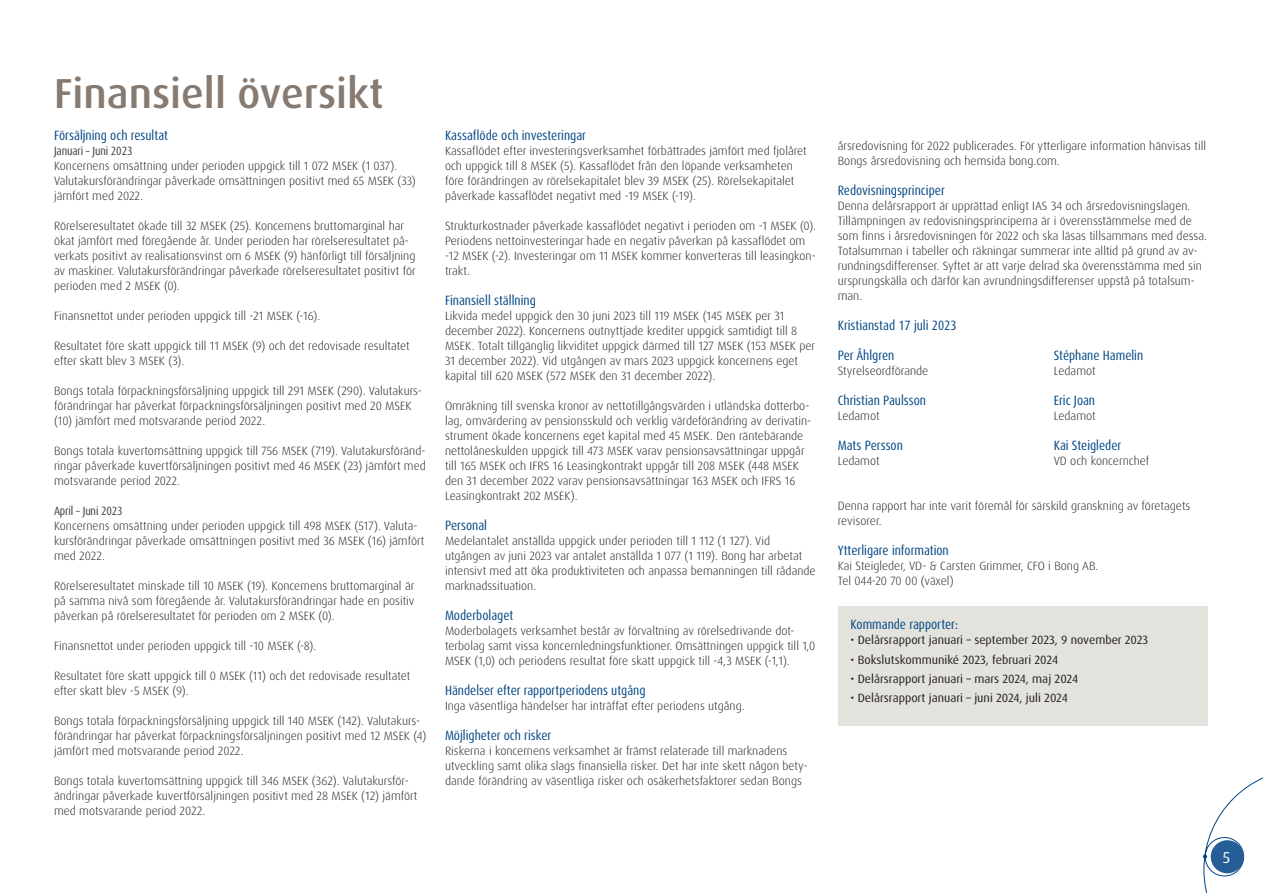
<style>
.page{position:relative;width:1263px;height:893px;background:#fff}
.page>*{position:absolute;margin:0;border:0;box-sizing:border-box;transform-origin:0 0}
.Rubrik_stor_grå{font:500 42px "Dax Pro";color:#877a70}
.Citat-text{font:15.75px "Dax Pro";color:#fff}
.mellanrubrik_blå{font:condensed 13.5px "Dax Pro";color:#004684}
.Bröd{font:condensed 13.5px "Dax Pro";color:#004684}
.Bröd-2{font:300 12px/15px "Dax Pro";color:#231f20}
.Brödtext_utan_indrag{font:300 12px/15px "Dax Pro";color:#231f20}
.Brödtext{font:300 12px/15px "Dax Pro";color:#231f20}
.Punktlista{font:12px "Dax Pro";color:#231f20}
.mellanrubrik_grå{font:condensed 12px "Dax Pro";letter-spacing:-.01em;color:#3e3e3f}
.Brödtext-2{font:300 11.85px "Dax Pro";color:#231f20}
</style>
<div class="page">
<svg style="left:1203px;top:777px;width:60px;height:116px"></svg>
<div style="left:838px;top:606px;width:370px;height:120px;background:#e3e2dd"></div>
<p class="Rubrik_stor_grå" style="left:54px;top:67px;width:331px">Finansiell översikt</p>
<p class="mellanrubrik_blå" style="left:54px;top:126px;width:115px">Försäljning och resultat</p>
<p class="mellanrubrik_grå" style="left:54px;top:143px;width:80px">Januari – Juni 2023</p>
<p class="Bröd-2" style="left:54px;top:158px;width:363px">Koncernens omsättning under perioden uppgick till 1 072 MSEK (1 037).<br>Valutakursförändringar påverkade omsättningen positivt med 65 MSEK (33) jämfört med 2022.</p>
<p class="Bröd-2" style="left:54px;top:218px;width:363px">Rörelseresultatet ökade till 32 MSEK (25). Koncernens bruttomarginal har ökat jämfört med föregående år. Under perioden har rörelseresultatet på&shy;verkats positivt av realisationsvinst om 6 MSEK (9) hänförligt till försäljning av maskiner. Valutakursförändringar påverkade rörelseresultatet positivt för perioden med 2 MSEK (0).</p>
<p class="Bröd-2" style="left:54px;top:308px;width:268px">Finansnettot under perioden uppgick till -21 MSEK (-16).</p>
<p class="Bröd-2" style="left:54px;top:338px;width:357px">Resultatet före skatt uppgick till 11 MSEK (9) och det redovisade resultatet efter skatt blev 3 MSEK (3).</p>
<p class="Bröd-2" style="left:54px;top:383px;width:369px">Bongs totala förpackningsförsäljning uppgick till 291 MSEK (290). Valutakurs&shy;förändringar har påverkat förpackningsförsäljningen positivt med 20 MSEK (10) jämfört med motsvarande period 2022.</p>
<p class="Bröd-2" style="left:54px;top:443px;width:373px;text-align:justify">Bongs totala kuvertomsättning uppgick till 756 MSEK (719). Valutakursföränd&shy;ringar påverkade kuvertförsäljningen positivt med 46 MSEK (23) jämfört med motsvarande period 2022.</p>
<p class="mellanrubrik_grå" style="left:54px;top:503px;width:70px">April – Juni 2023</p>
<p class="Bröd-2" style="left:54px;top:518px;width:372px">Koncernens omsättning under perioden uppgick till 498 MSEK (517). Valuta&shy;kursförändringar påverkade omsättningen positivt med 36 MSEK (16) jämfört med 2022.</p>
<p class="Bröd-2" style="left:54px;top:578px;width:362px;text-align:justify">Rörelseresultatet minskade till 10 MSEK (19). Koncernens bruttomarginal är på samma nivå som föregående år. Valutakursförändringar hade en positiv påverkan på rörelseresultatet för perioden om 2 MSEK (0).</p>
<p class="Bröd-2" style="left:54px;top:638px;width:264px">Finansnettot under perioden uppgick till -10 MSEK (-8).</p>
<p class="Bröd-2" style="left:54px;top:668px;width:358px">Resultatet före skatt uppgick till 0 MSEK (11) och det redovisade resultatet efter skatt blev -5 MSEK (9).</p>
<p class="Bröd-2" style="left:54px;top:713px;width:374px">Bongs totala förpackningsförsäljning uppgick till 140 MSEK (142). Valutakurs&shy;förändringar har påverkat förpackningsförsäljningen positivt med 12 MSEK (4) jämfört med motsvarande period 2022.</p>
<p class="Bröd-2" style="left:54px;top:773px;width:365px">Bongs totala kuvertomsättning uppgick till 346 MSEK (362). Valutakursför&shy;ändringar påverkade kuvertförsäljningen positivt med 28 MSEK (12) jämfört med motsvarande period 2022.</p>
<p class="mellanrubrik_blå" style="left:445px;top:126px;width:143px">Kassaflöde och investeringar</p>
<p class="Brödtext_utan_indrag" style="left:445px;top:143px;width:363px">Kassaflödet efter investeringsverksamhet förbättrades jämfört med fjolåret och uppgick till 8 MSEK (5). Kassaflödet från den löpande verksamheten före förändringen av rörelsekapitalet blev 39 MSEK (25). Rörelsekapitalet påverkade kassaflödet negativt med -19 MSEK (-19).</p>
<p class="Brödtext_utan_indrag" style="left:445px;top:218px;width:373px">Strukturkostnader påverkade kassaflödet negativt i perioden om -1 MSEK (0).<br>Periodens nettoinvesteringar hade en negativ påverkan på kassaflödet om -12 MSEK (-2). Investeringar om 11 MSEK kommer konverteras till leasingkon&shy;trakt.</p>
<p class="mellanrubrik_blå" style="left:445px;top:291px;width:92px">Finansiell ställning</p>
<p class="Bröd-2" style="left:445px;top:308px;width:372px">Likvida medel uppgick den 30 juni 2023 till 119 MSEK (145 MSEK per 31 december 2022). Koncernens outnyttjade krediter uppgick samtidigt till 8<br>MSEK. Totalt tillgänglig likviditet uppgick därmed till 127 MSEK (153 MSEK per 31 december 2022). Vid utgången av mars 2023 uppgick koncernens eget kapital till 620 MSEK (572 MSEK den 31 december 2022).</p>
<p class="Bröd-2" style="left:445px;top:398px;width:368px">Omräkning till svenska kronor av nettotillgångsvärden i utländska dotterbo&shy;lag, omvärdering av pensionsskuld och verklig värdeförändring av derivatin&shy;strument ökade koncernens eget kapital med 45 MSEK. Den räntebärande nettolåneskulden uppgick till 473 MSEK varav pensionsavsättningar uppgår till 165 MSEK och IFRS 16 Leasingkontrakt uppgår till 208 MSEK (448 MSEK den 31 december 2022 varav pensionsavsättningar 163 MSEK och IFRS 16<br>Leasingkontrakt 202 MSEK).</p>
<p class="mellanrubrik_blå" style="left:445px;top:516px;width:44px">Personal</p>
<p class="Bröd-2" style="left:445px;top:533px;width:372px">Medelantalet anställda uppgick under perioden till 1 112 (1 127). Vid utgången av juni 2023 var antalet anställda 1 077 (1 119). Bong har arbetat intensivt med att öka produktiviteten och anpassa bemanningen till rådande marknadssituation.</p>
<p class="mellanrubrik_blå" style="left:445px;top:606px;width:70px">Moderbolaget</p>
<p class="Brödtext" style="left:445px;top:623px;width:372px">Moderbolagets verksamhet består av förvaltning av rörelsedrivande dot&shy;terbolag samt vissa koncernledningsfunktioner. Omsättningen uppgick till 1,0<br>MSEK (1,0) och periodens resultat före skatt uppgick till -4,3 MSEK (-1,1).</p>
<p class="mellanrubrik_blå" style="left:445px;top:681px;width:202px">Händelser efter rapportperiodens utgång</p>
<p class="Brödtext-2" style="left:445px;top:698px;width:301px">Inga väsentliga händelser har inträffat efter periodens utgång.</p>
<p class="mellanrubrik_blå" style="left:445px;top:726px;width:108px">Möjligheter och risker</p>
<p class="Bröd-2" style="left:445px;top:743px;width:364px">Riskerna i koncernens verksamhet är främst relaterade till marknadens utveckling samt olika slags finansiella risker. Det har inte skett någon bety&shy;dande förändring av väsentliga risker och osäkerhetsfaktorer sedan Bongs</p>
<p class="Bröd-2" style="left:838px;top:138px;width:370px">årsredovisning för 2022 publicerades. För ytterligare information hänvisas till<br>Bongs årsredovisning och hemsida bong.com.</p>
<p class="mellanrubrik_blå" style="left:838px;top:181px;width:109px">Redovisningsprinciper</p>
<p class="Bröd-2" style="left:838px;top:198px;width:371px">Denna delårsrapport är upprättad enligt IAS 34 och årsredovisningslagen.<br>Tillämpningen av redovisningsprinciperna är i överensstämmelse med de som finns i årsredovisningen för 2022 och ska läsas tillsammans med dessa.<br>Totalsumman i tabeller och räkningar summerar inte alltid på grund av av&shy;rundningsdifferenser. Syftet är att varje delrad ska överensstämma med sin ursprungskälla och därför kan avrundningsdifferenser uppstå på totalsum&shy;man.</p>
<p class="mellanrubrik_blå" style="left:838px;top:316px;width:120px">Kristianstad 17 juli 2023</p>
<p class="Bröd" style="left:838px;top:346px;width:58px">Per Åhlgren</p>
<p class="Bröd" style="left:1054px;top:346px;width:91px">Stéphane Hamelin</p>
<p class="Bröd-2" style="left:838px;top:363px;width:92px">Styrelseordförande</p>
<p class="Bröd-2" style="left:1054px;top:363px;width:43px">Ledamot</p>
<p class="Bröd" style="left:838px;top:391px;width:90px">Christian Paulsson</p>
<p class="Bröd" style="left:1054px;top:391px;width:43px">Eric Joan</p>
<p class="Bröd-2" style="left:838px;top:408px;width:43px">Ledamot</p>
<p class="Bröd-2" style="left:1054px;top:408px;width:43px">Ledamot</p>
<p class="Bröd" style="left:838px;top:436px;width:67px">Mats Persson</p>
<p class="Bröd" style="left:1054px;top:436px;width:69px">Kai Steigleder</p>
<p class="Bröd-2" style="left:838px;top:453px;width:43px">Ledamot</p>
<p class="Bröd-2" style="left:1054px;top:453px;width:97px">VD och koncernchef</p>
<p class="Bröd-2" style="left:838px;top:498px;width:354px">Denna rapport har inte varit föremål för särskild granskning av företagets</p>
<p class="Bröd-2" style="left:838px;top:513px;width:45px">revisorer.</p>
<p class="mellanrubrik_blå" style="left:838px;top:541px;width:113px">Ytterligare information</p>
<p class="Brödtext" style="left:838px;top:558px;width:262px">Kai Steigleder, VD- &amp; Carsten Grimmer, CFO i Bong AB.</p>
<p class="Brödtext" style="left:838px;top:573px;width:118px">Tel 044-20 70 00 (växel)</p>
<p class="mellanrubrik_blå" style="left:850px;top:616px;width:109px">Kommande rapporter:</p>
<p class="Punktlista" style="left:850px;top:632px;width:299px">• Delårsrapport januari – september 2023, 9 november 2023</p>
<p class="Punktlista" style="left:850px;top:652px;width:209px">• Bokslutskommuniké 2023, februari 2024</p>
<p class="Punktlista" style="left:850px;top:671px;width:229px">• Delårsrapport januari – mars 2024, maj 2024</p>
<p class="Punktlista" style="left:850px;top:690px;width:219px">• Delårsrapport januari – juni 2024, juli 2024</p>
<p class="Citat-text" style="left:1223px;top:847px;width:9px">5</p>
</div>
